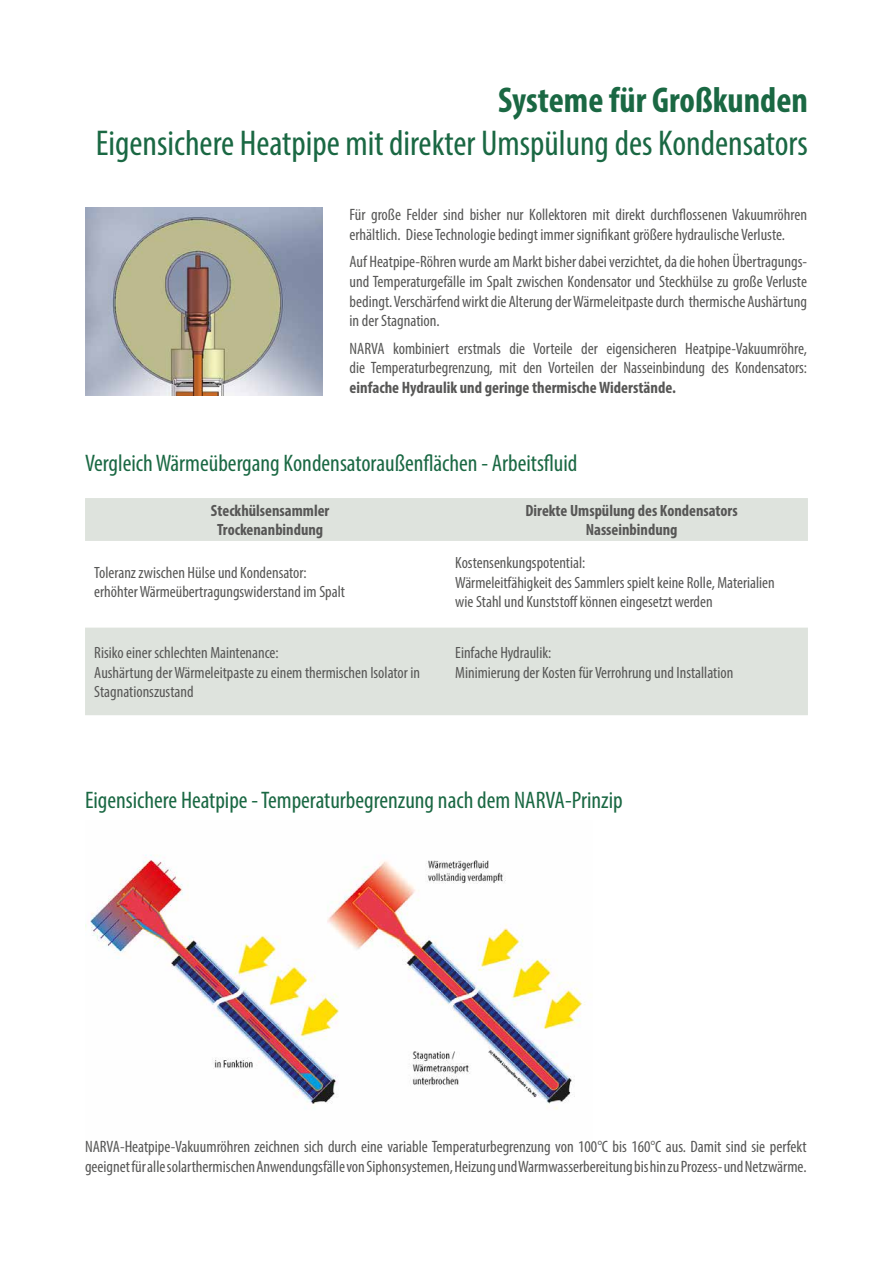
<style>
.page{position:relative;width:893px;height:1263px;background:#fff}
.page>*{position:absolute;margin:0;border:0;box-sizing:border-box;transform-origin:0 0}
.t1{font:condensed 36px "Myriad Pro";color:#1a6843}
.t2{font:700 condensed 36px "Myriad Pro";color:#1a6843}
.t3{font:condensed 24px "Myriad Pro";color:#1a6843}
.t4{font:condensed 16.5px/19.8px "Myriad Pro";color:#575756}
.t5{font:700 condensed 16.5px "Myriad Pro";color:#575756}
.t6{font:condensed 16.35px/19.6px "Myriad Pro";color:#575756}
.t7{font:700 condensed 16.35px/19.6px "Myriad Pro";color:#575756;text-align:center}
</style>
<div class="page">
<img style="left:85px;top:207px;width:237px;height:189px">
<svg style="left:85px;top:498px;width:723px;height:217px;fill:#dee3dd"></svg>
<img style="left:85px;top:854px;width:500px;height:255px">
<h1 class="t2" style="left:498px;top:78px;width:311px">Systeme für Großkunden</h1>
<h1 class="t1" style="left:96px;top:122px;width:713px">Eigensichere Heatpipe mit direkter Umspülung des Kondensators</h1>
<p class="t4" style="left:350px;top:204px;width:459px">Für große Felder sind bisher nur Kollektoren mit direkt durchflossenen Vakuumröhren erhältlich. Diese Technologie bedingt immer signifikant größere hydraulische Verluste.</p>
<p class="t4" style="left:350px;top:251px;width:459px;text-align:justify">Auf Heatpipe-Röhren wurde am Markt bisher dabei verzichtet, da die hohen Übertragungs&shy;und Temperaturgefälle im Spalt zwischen Kondensator und Steckhülse zu große Verluste bedingt. Verschärfend wirkt die Alterung der Wärmeleitpaste durch thermische Aushärtung in der Stagnation.</p>
<p class="t4" style="left:350px;top:338px;width:459px">NARVA kombiniert erstmals die Vorteile der eigensicheren Heatpipe-Vakuumröhre, die Temperaturbegrenzung, mit den Vorteilen der Nasseinbindung des Kondensators:</p>
<p class="t5" style="left:350px;top:377px;width:328px">einfache Hydraulik und geringe thermische Widerstände.</p>
<h2 class="t3" style="left:85px;top:448px;width:494px">Vergleich Wärmeübergang Kondensatoraußenflächen - Arbeitsfluid</h2>
<p class="t7" style="left:211px;top:500px;width:120px">Steckhülsensammler<br>Trockenanbindung</p>
<p class="t7" style="left:525px;top:500px;width:214px">Direkte Umspülung des Kondensators<br>Nasseinbindung</p>
<p class="t6" style="left:94px;top:562px;width:252px">Toleranz zwischen Hülse und Kondensator: erhöhter Wärmeübertragungswiderstand im Spalt</p>
<p class="t6" style="left:455px;top:553px;width:321px">Kostensenkungspotential:<br>Wärmeleitfähigkeit des Sammlers spielt keine Rolle, Materialien wie Stahl und Kunststoff können eingesetzt werden</p>
<p class="t6" style="left:94px;top:642px;width:327px">Risiko einer schlechten Maintenance:<br>Aushärtung der Wärmeleitpaste zu einem thermischen Isolator in<br>Stagnationszustand</p>
<p class="t6" style="left:455px;top:642px;width:279px">Einfache Hydraulik:<br>Minimierung der Kosten für Verrohrung und Installation</p>
<h2 class="t3" style="left:85px;top:785px;width:539px">Eigensichere Heatpipe - Temperaturbegrenzung nach dem NARVA-Prinzip</h2>
<p class="t4" style="left:85px;top:1136px;width:723px">NARVA-Heatpipe-Vakuumröhren zeichnen sich durch eine variable Temperaturbegrenzung von 100°C bis 160°C aus. Damit sind sie perfekt geeignet für alle solarthermischen Anwendungsfälle von Siphonsystemen, Heizung und Warmwasserbereitung bis hin zu Prozess- und Netzwärme.</p>
</div>
